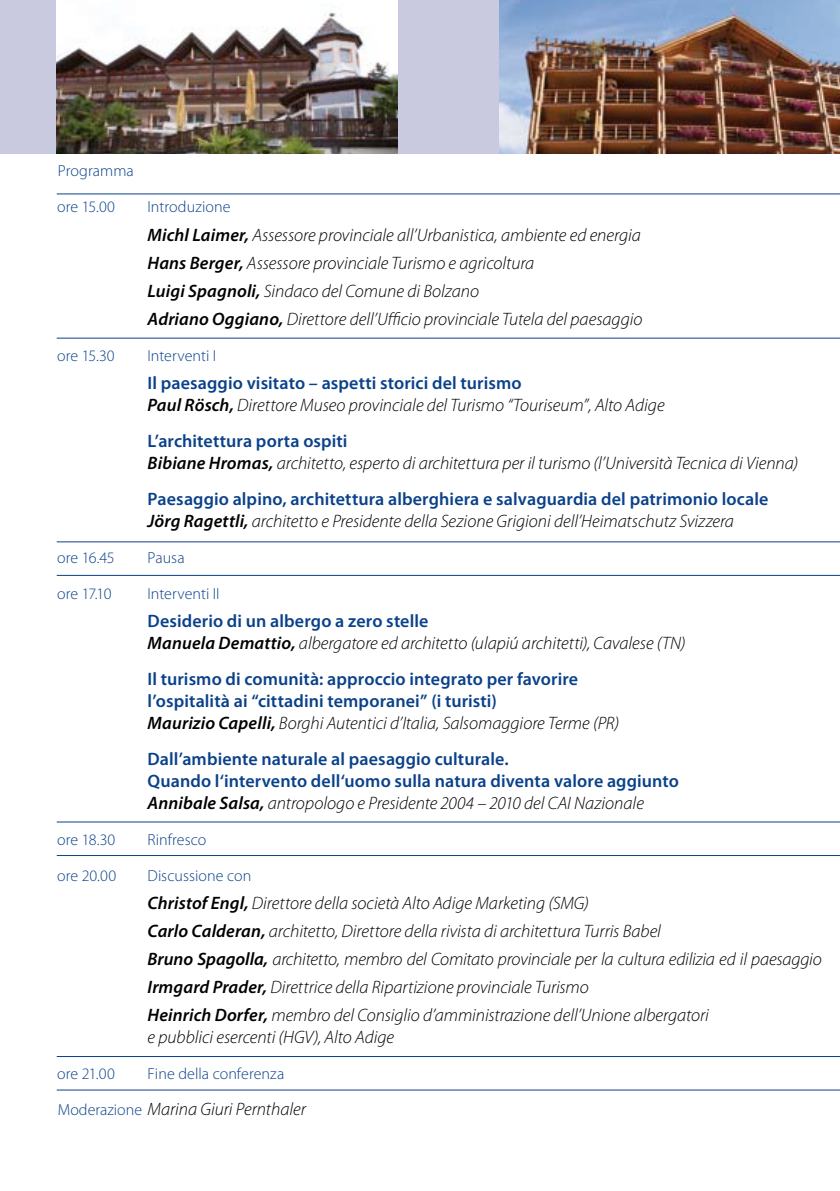
<style>
.page{position:relative;width:840px;height:1191px;background:#fff}
.page>*{position:absolute;margin:0;border:0;box-sizing:border-box;transform-origin:0 0}
.t1{font:italic 300 18px/28px "Myriad Pro";letter-spacing:-.005em;color:#000}
.t2{font:600 18px/22px "Myriad Pro";letter-spacing:.005em;color:#0a418a}
.t3{font:300 16px "Myriad Pro";color:#0a418a}
.s1{font-weight:600}
.s2{font-weight:600;font-style:normal;color:#0a418a}
.s3{font-style:italic;color:#000}
.s4{font-weight:300;font-style:italic;color:#000}
.s5{font-style:normal;font-size:16px;color:#0a418a}
</style>
<div class="page">
<div style="left:0;top:0;width:839px;height:153px;background:#c9c9e0"></div>
<hr style="left:57px;top:338px;width:782px;height:1px;background:#0a418a">
<hr style="left:57px;top:193px;width:782px;height:1px;background:#0a418a">
<hr style="left:57px;top:541px;width:782px;height:1px;background:#0a418a">
<hr style="left:57px;top:821px;width:782px;height:1px;background:#0a418a">
<hr style="left:57px;top:1056px;width:782px;height:1px;background:#0a418a">
<hr style="left:57px;top:575px;width:782px;height:1px;background:#0a418a">
<hr style="left:57px;top:855px;width:782px;height:1px;background:#0a418a">
<hr style="left:57px;top:1089px;width:782px;height:1px;background:#0a418a">
<img style="left:57px;top:0;width:340px;height:153px">
<img style="left:499px;top:0;width:340px;height:153px">
<p class="t3" style="left:58px;top:162px;width:77px">Programma</p>
<p class="t3" style="left:57px;top:198px;width:59px">ore 15.00</p>
<p class="t3" style="left:147px;top:198px;width:84px">Introduzione</p>
<p class="t1" style="left:147px;top:221px;width:496px"><span class="s1">Michl Laimer,</span> Assessore provinciale all’Urbanistica, ambiente ed energia <span class="s1">Hans Berger,</span> Assessore provinciale Turismo e agricoltura<br><span class="s1">Luigi Spagnoli,</span> Sindaco del Comune di Bolzano<br><span class="s1">Adriano Oggiano,</span> Direttore dell’Ufficio provinciale Tutela del paesaggio</p>
<p class="t3" style="left:57px;top:346px;width:59px">ore 15.30</p>
<p class="t3" style="left:147px;top:346px;width:70px">Interventi I</p>
<p class="t1" style="left:147px;top:372px;width:518px;line-height:22px"><span class="s2">Il paesaggio visitato – aspetti storici del turismo<br></span><span class="s1">Paul Rösch,</span> Direttore Museo provinciale del Turismo “Touriseum”, Alto Adige</p>
<p class="t1" style="left:147px;top:430px;width:652px;line-height:22px"><span class="s2">L’architettura porta ospiti<br></span><span class="s1">Bibiane Hromas,</span> architetto, esperto di architettura per il turismo (l’Università Tecnica di Vienna)</p>
<p class="t2" style="left:147px;top:487px;width:622px">Paesaggio alpino, architettura alberghiera e salvaguardia del patrimonio locale<br><span class="s3">Jörg Ragettli,</span> <span class="s4">architetto e Presidente della Sezione Grigioni dell’Heimatschutz Svizzera</span></p>
<p class="t3" style="left:57px;top:548px;width:59px">ore 16.45</p>
<p class="t3" style="left:147px;top:548px;width:39px">Pausa</p>
<p class="t3" style="left:57px;top:584px;width:56px">ore 17.10</p>
<p class="t3" style="left:147px;top:584px;width:74px">Interventi II</p>
<p class="t1" style="left:147px;top:610px;width:539px;line-height:22px"><span class="s2">Desiderio di un albergo a zero stelle<br></span><span class="s1">Manuela Demattio,</span> albergatore ed architetto (ulapiú architetti), Cavalese (TN)</p>
<p class="t2" style="left:147px;top:667px;width:473px">Il turismo di comunità: approccio integrato per favorire l’ospitalità ai “cittadini temporanei” (i turisti)<br><span class="s3">Maurizio Capelli,</span> <span class="s4">Borghi Autentici d’Italia, Salsomaggiore Terme (PR)</span></p>
<p class="t2" style="left:147px;top:747px;width:532px">Dall’ambiente naturale al paesaggio culturale.<br>Quando l‘intervento dell‘uomo sulla natura diventa valore aggiunto<br><span class="s3">Annibale Salsa,</span> <span class="s4">antropologo e Presidente 2004 – 2010 del CAI Nazionale</span></p>
<p class="t3" style="left:57px;top:830px;width:60px">ore 18.30</p>
<p class="t3" style="left:147px;top:830px;width:60px">Rinfresco</p>
<p class="t3" style="left:57px;top:866px;width:60px">ore 20.00</p>
<p class="t3" style="left:147px;top:866px;width:105px">Discussione con</p>
<p class="t1" style="left:147px;top:889px;width:675px"><span class="s1">Christof Engl,</span> Direttore della società Alto Adige Marketing (SMG)<br><span class="s1">Carlo Calderan,</span> architetto, Direttore della rivista di architettura Turris Babel<br><span class="s1">Bruno Spagolla,</span> architetto, membro del Comitato provinciale per la cultura edilizia ed il paesaggio <span class="s1">Irmgard Prader,</span> Direttrice della Ripartizione provinciale Turismo<br><span class="s1">Heinrich Dorfer,</span> membro del Consiglio d’amministrazione dell’Unione albergatori</p>
<p class="t1" style="left:147px;top:1023px;width:248px">e pubblici esercenti (HGV), Alto Adige</p>
<p class="t3" style="left:57px;top:1064px;width:59px">ore 21.00</p>
<p class="t3" style="left:147px;top:1064px;width:138px">Fine della conferenza</p>
<p class="t1" style="left:58px;top:1095px;width:249px"><span class="s5">Moderazione</span> Marina Giuri Pernthaler</p>
</div>
